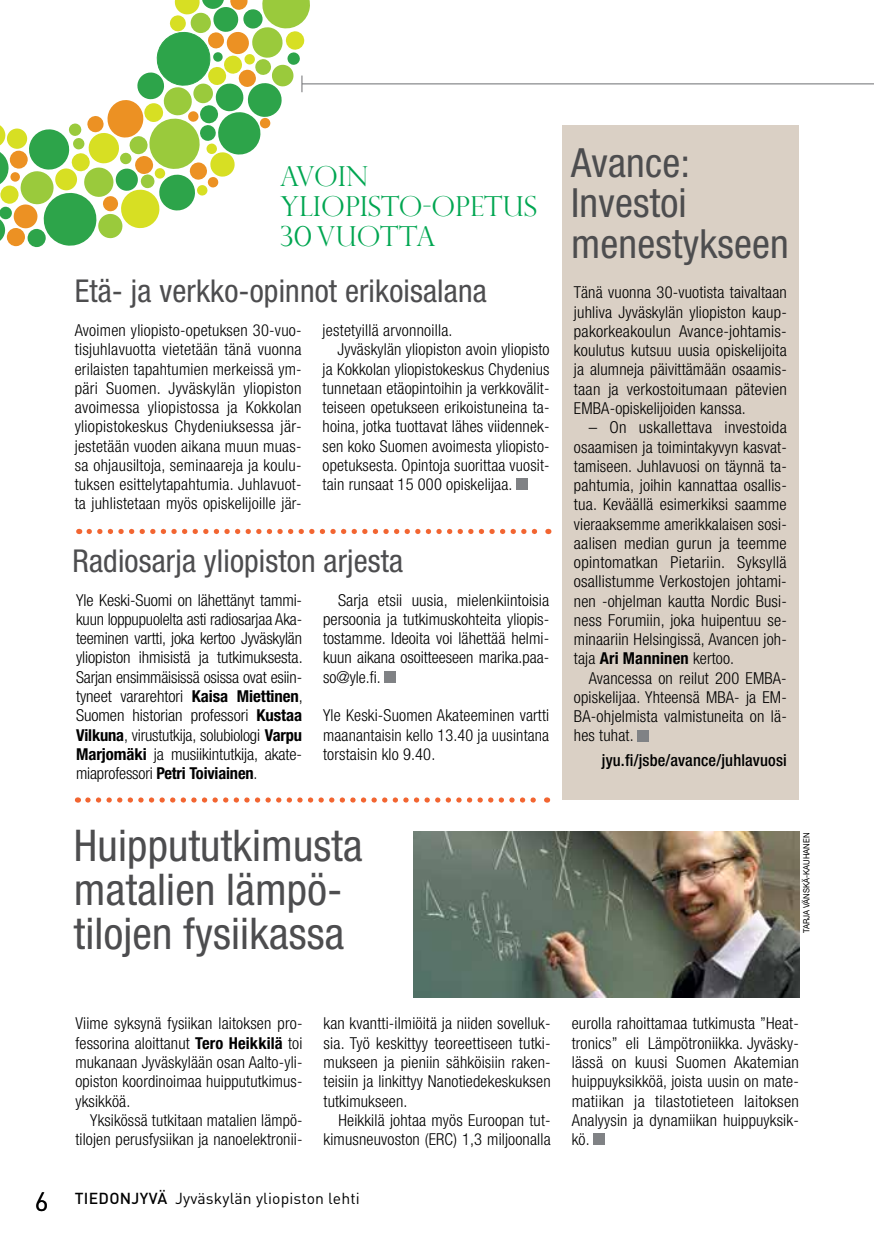
<style>
.page{position:relative;width:874px;height:1241px;background:#fff}
.page>*{position:absolute;margin:0;border:0;box-sizing:border-box;transform-origin:0 0}
.t1{font:condensed 43.75px/43.8px "Helvetica Neue LT Std";letter-spacing:.005em;color:#4d4d4f}
.t2{font:condensed 40.25px/40.2px "Helvetica Neue LT Std";letter-spacing:.005em;color:#4d4d4f}
.t3{font:condensed 31.5px "Helvetica Neue LT Std";letter-spacing:.005em;color:#4d4d4f}
.t4{font:300 27.47px/29.9px "Perpetua Titling";color:#00a651}
.t5{font:26.25px "DINOT";color:#000}
.t6{font:300 condensed 16.45px/19.2px "Helvetica Neue LT Std";letter-spacing:.01em;color:#000;text-align:justify}
.t7{font:300 condensed 16.45px/19.2px "Helvetica Neue LT Std";letter-spacing:-.01em;color:#000}
.t8{font:500 condensed 16.45px "Helvetica Neue LT Std";letter-spacing:.01em;color:#000}
.t9{font:15.75px "DINOT";letter-spacing:.01em;color:#000}
.t10{font:8.58px "Helvetica Neue LT Std";color:#000;scale:.9 1}
.s1{font-weight:700}
.s2{font-weight:500}
</style>
<div class="page">
<hr style="left:302px;top:83px;width:571px;height:1px;background:#6d6e71">
<div style="left:561px;top:125px;width:237px;height:674px;background:#dad0c5"></div>
<div style="left:384px;top:671px;width:11px;height:11px;background:#808285"></div>
<div style="left:637px;top:729px;width:11px;height:12px;background:#808285"></div>
<div style="left:516px;top:478px;width:11px;height:12px;background:#808285"></div>
<svg style="left:0;top:216px;width:6px;height:25px"></svg>
<svg style="left:13px;top:204px;width:25px;height:25px"></svg>
<svg style="left:0;top:125px;width:9px;height:59px"></svg>
<svg style="left:20px;top:0;width:291px;height:247px"></svg>
<div style="left:7px;top:128px;width:21px;height:21px;background:#d7df23;border-radius:50%"></div>
<div style="left:9px;top:150px;width:19px;height:19px;background:#ec9123;border-radius:50%"></div>
<div style="left:10px;top:172px;width:10px;height:10px;background:#ec9123;border-radius:50%"></div>
<div style="left:0;top:206px;width:12px;height:13px;background:#2da44a;border-radius:50%"></div>
<div style="left:0;top:185px;width:19px;height:19px;background:#d7df23;border-radius:50%"></div>
<div style="left:27px;top:228px;width:19px;height:19px;background:#2da44a;border-radius:50%"></div>
<div style="left:6px;top:227px;width:19px;height:19px;background:#ec9123;border-radius:50%"></div>
<svg style="left:89px;top:528px;width:459px;height:6px"></svg>
<svg style="left:88px;top:797px;width:459px;height:5px"></svg>
<div style="left:593px;top:1133px;width:11px;height:11px;background:#808285"></div>
<img style="left:413px;top:831px;width:386px;height:166px">
<h3 class="t5" style="left:35px;top:1185px;width:15px">6</h3>
<h3 class="t4" style="left:280px;top:161px;width:258px">AVOIN<br>YLIOPISTO-OPETUS<br>30 VUOTTA</h3>
<h3 class="t3" style="left:75px;top:272px;width:413px">Etä- ja verkko-opinnot erikoisalana</h3>
<p class="t6" style="left:75px;top:320px;width:228px">Avoimen yliopisto-opetuksen 30-vuo&shy;tisjuhlavuotta vietetään tänä vuonna erilaisten tapahtumien merkeissä ym&shy;päri Suomen. Jyväskylän yliopiston avoimessa yliopistossa ja Kokkolan yliopistokeskus Chydeniuksessa jär&shy;jestetään vuoden aikana muun muas&shy;sa ohjausiltoja, seminaareja ja koulu&shy;tuksen esittelytapahtumia. Juhlavuot&shy;ta juhlistetaan myös opiskelijoille jär-</p>
<p class="t6" style="left:322px;top:320px;width:131px">jestetyillä arvonnoilla.</p>
<p class="t6" style="left:337px;top:339px;width:213px">Jyväskylän yliopiston avoin yliopisto</p>
<p class="t6" style="left:322px;top:359px;width:228px">ja Kokkolan yliopistokeskus Chydenius</p>
<p class="t6" style="left:322px;top:378px;width:228px">tunnetaan etäopintoihin ja verkkovälit-</p>
<p class="t6" style="left:322px;top:397px;width:228px">teiseen opetukseen erikoistuneina ta-</p>
<p class="t6" style="left:322px;top:416px;width:228px">hoina, jotka tuottavat lähes viidennek-</p>
<p class="t6" style="left:322px;top:436px;width:228px">sen koko Suomen avoimesta yliopisto-</p>
<p class="t6" style="left:322px;top:455px;width:228px">opetuksesta. Opintoja suorittaa vuosit-</p>
<p class="t6" style="left:322px;top:474px;width:191px">tain runsaat 15 000 opiskelijaa.</p>
<h3 class="t3" style="left:73px;top:542px;width:332px">Radiosarja yliopiston arjesta</h3>
<p class="t7" style="left:76px;top:590px;width:228px">Yle Keski-Suomi on lähettänyt tammi&shy;kuun loppupuolelta asti radiosarjaa Aka&shy;teeminen vartti, joka kertoo Jyväskylän yliopiston ihmisistä ja tutkimuksesta.<br>Sarjan ensimmäisissä osissa ovat esiin&shy;tyneet vararehtori <span class="s1">Kaisa Miettinen</span>, Suomen historian professori <span class="s1">Kustaa Vilkuna</span>, virustutkija, solubiologi <span class="s1">Varpu Marjomäki</span> ja musiikintutkija, akate&shy;miaprofessori <span class="s1">Petri Toiviainen</span>.</p>
<p class="t6" style="left:323px;top:590px;width:227px;text-indent:15px">Sarja etsii uusia, mielenkiintoisia persoonia ja tutkimuskohteita yliopis&shy;tostamme. Ideoita voi lähettää helmi&shy;kuun aikana osoitteeseen marika.paa&shy;so@yle.fi.</p>
<p class="t6" style="left:323px;top:705px;width:227px">Yle Keski-Suomen Akateeminen vartti maanantaisin kello 13.40 ja uusintana torstaisin klo 9.40.</p>
<h2 class="t2" style="left:571px;top:142px;width:219px">Avance:<br>Investoi menestykseen</h2>
<p class="t6" style="left:573px;top:283px;width:214px">Tänä vuonna 30-vuotista taivaltaan juhliva Jyväskylän yliopiston kaup&shy;pakorkeakoulun Avance-johtamis&shy;koulutus kutsuu uusia opiskelijoita ja alumneja päivittämään osaamis&shy;taan ja verkostoitumaan pätevien EMBA-opiskelijoiden kanssa.</p>
<p class="t6" style="left:573px;top:417px;width:214px;text-indent:15px">– On uskallettava investoida osaamisen ja toimintakyvyn kasvat&shy;tamiseen. Juhlavuosi on täynnä ta&shy;pahtumia, joihin kannattaa osallis&shy;tua. Keväällä esimerkiksi saamme vieraaksemme amerikkalaisen sosi&shy;aalisen median gurun ja teemme opintomatkan Pietariin. Syksyllä osallistumme Verkostojen johtami&shy;nen -ohjelman kautta Nordic Busi&shy;ness Forumiin, joka huipentuu se&shy;minaariin Helsingissä, Avancen joh&shy;taja <span class="s1">Ari Manninen</span> kertoo.</p>
<p class="t6" style="left:573px;top:668px;width:214px;text-indent:15px">Avancessa on reilut 200 EM BA&shy;opiskelijaa. Yhteensä MBA- ja EM - BA-ohjelmista valmistuneita on lä&shy;hes tuhat.</p>
<p class="t8" style="left:601px;top:750px;width:186px">jyu.fi/jsbe/avance/juhlavuosi</p>
<h1 class="t1" style="left:74px;top:823px;width:290px">Huippututkimusta matalien lämpö&shy;tilojen fysiikassa</h1>
<p class="t10" style="left:800px;top:933px;width:113px;rotate:-90deg">Tarja Vänskä-Kauhanen</p>
<p class="t6" style="left:75px;top:1013px;width:228px">Viime syksynä fysiikan laitoksen pro&shy;fessorina aloittanut <span class="s1">Tero Heikkilä</span> toi mukanaan Jyväskylään osan Aalto-yli&shy;opiston koordinoimaa huippututkimus&shy;yksikköä.</p>
<p class="t6" style="left:75px;top:1109px;width:228px;text-align:right">Yksikössä tutkitaan matalien lämpö&shy;tilojen perusfysiikan ja nanoelektronii-</p>
<p class="t6" style="left:323px;top:1013px;width:228px">kan kvantti-ilmiöitä ja niiden sovelluk&shy;sia. Työ keskittyy teoreettiseen tutki&shy;mukseen ja pieniin sähköisiin raken&shy;teisiin ja linkittyy Nanotiedekeskuksen tutkimukseen.</p>
<p class="t6" style="left:323px;top:1109px;width:228px;text-align:right">Heikkilä johtaa myös Euroopan tut&shy;kimusneuvoston (ERC) 1,3 miljoonalla</p>
<p class="t9" style="left:75px;top:1188px;width:286px"><span class="s2">TIEDONJYVÄ</span> Jyväskylän yliopiston lehti</p>
<p class="t6" style="left:571px;top:1013px;width:229px">eurolla rahoittamaa tutkimusta ”Heat&shy;tronics” eli Lämpötroniikka. Jyväsky&shy;lässä on kuusi Suomen Akatemian huippuyksikköä, joista uusin on mate&shy;matiikan ja tilastotieteen laitoksen Analyysin ja dynamiikan huippuyksik&shy;kö.</p>
</div>
